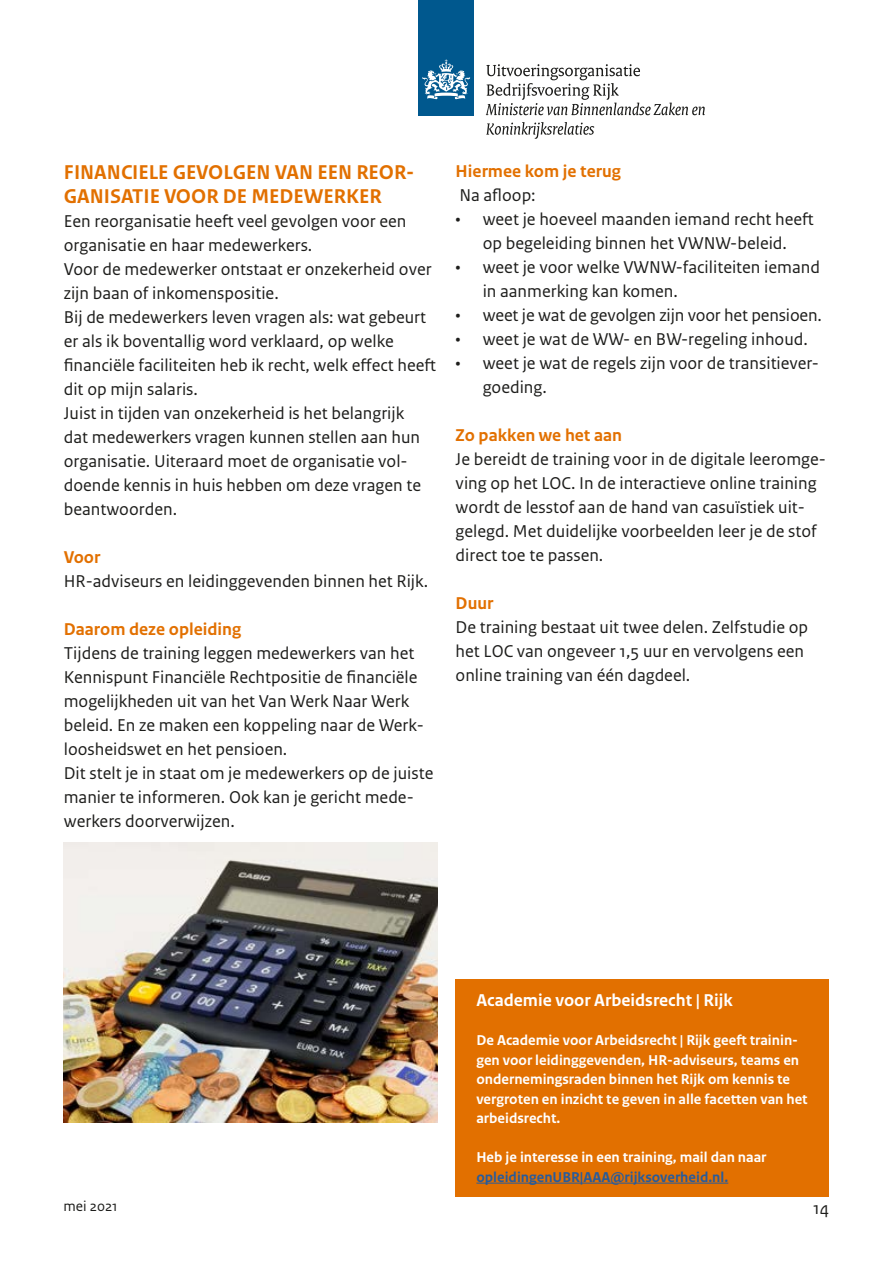
<style>
.page{position:relative;width:893px;height:1263px;background:#fff}
.page>*{position:absolute;margin:0;border:0;box-sizing:border-box;transform-origin:0 0}
.t1{font:700 21px/24px "Rijksoverheid Sans Text";color:#e27000}
.t2{font:18px/24px "Rijksoverheid Sans Text";color:#1d1d1b}
.t3{font:700 18px "Rijksoverheid Sans Text";color:#e27000}
.t4{font:700 18px "Rijksoverheid Sans Text";color:#fff}
.t5{font:700 15px/19.5px "Rijksoverheid Sans Text";color:#fff}
.t6{font:700 15px "Rijksoverheid Sans Text";color:#275b9b}
.t7{font:15px "Rijksoverheid Sans Text";color:#1d1d1b}
</style>
<div class="page">
<img style="left:63px;top:842px;width:375px;height:281px">
<div style="left:418px;top:0;width:56px;height:115px;background:#00588e"></div>
<svg style="left:422px;top:59px;width:48px;height:41px"></svg>
<svg style="left:486px;top:64px;width:219px;height:51px"></svg>
<svg style="left:486px;top:122px;width:108px;height:17px"></svg>
<div style="left:455px;top:979px;width:374px;height:43px;background:#e27000"></div>
<div style="left:455px;top:1020px;width:374px;height:119px;background:#e27000"></div>
<div style="left:455px;top:1137px;width:374px;height:41px;background:#e27000"></div>
<div style="left:455px;top:1157px;width:374px;height:40px;background:#e27000"></div>
<hr style="left:476px;top:1183px;width:252px;height:1px;background:#275b9b">
<p class="t1" style="left:64px;top:161px;width:352px">FINANCIELE GEVOLGEN VAN EEN REOR-<br>GANISATIE VOOR DE MEDEWERKER</p>
<p class="t2" style="left:64px;top:210px;width:374px">Een reorganisatie heeft veel gevolgen voor een organisatie en haar medewerkers.<br>Voor de medewerker ontstaat er onzekerheid over zijn baan of inkomenspositie.<br>Bij de medewerkers leven vragen als: wat gebeurt er als ik boventallig word verklaard, op welke financiële faciliteiten heb ik recht, welk effect heeft dit op mijn salaris.<br>Juist in tijden van onzekerheid is het belangrijk<br>dat medewerkers vragen kunnen stellen aan hun organisatie. Uiteraard moet de organisatie vol&shy;doende kennis in huis hebben om deze vragen te beantwoorden.</p>
<p class="t3" style="left:64px;top:547px;width:38px">Voor</p>
<p class="t2" style="left:64px;top:570px;width:366px">HR-adviseurs en leidinggevenden binnen het Rijk.</p>
<p class="t3" style="left:64px;top:619px;width:179px">Daarom deze opleiding</p>
<p class="t2" style="left:64px;top:642px;width:371px">Tijdens de training leggen medewerkers van het Kennispunt Financiële Rechtpositie de financiële mogelijkheden uit van het Van Werk Naar Werk beleid. En ze maken een koppeling naar de Werk&shy;loosheidswet en het pensioen.<br>Dit stelt je in staat om je medewerkers op de juiste manier te informeren. Ook kan je gericht mede&shy;werkers doorverwijzen.</p>
<p class="t3" style="left:456px;top:161px;width:167px">Hiermee kom je terug</p>
<p class="t2" style="left:459px;top:183px;width:78px">Na afloop:</p>
<p class="t2" style="left:456px;top:207px;width:360px;text-align:center">• weet je hoeveel maanden iemand recht heeft op begeleiding binnen het VWNW-beleid.</p>
<p class="t2" style="left:483px;top:255px;width:339px;text-indent:-27px">• weet je voor welke VWNW-faciliteiten iemand in aanmerking kan komen.</p>
<p class="t2" style="left:456px;top:303px;width:368px">• weet je wat de gevolgen zijn voor het pensioen.</p>
<p class="t2" style="left:456px;top:327px;width:354px">• weet je wat de WW- en BW-regeling inhoud.</p>
<p class="t2" style="left:483px;top:351px;width:338px;text-indent:-27px">• weet je wat de regels zijn voor de transitiever&shy;goeding.</p>
<p class="t3" style="left:456px;top:425px;width:168px">Zo pakken we het aan</p>
<p class="t2" style="left:456px;top:447px;width:372px">Je bereidt de training voor in de digitale leeromge&shy;ving op het LOC. In de interactieve online training wordt de lesstof aan de hand van casuÏstiek uit&shy;gelegd. Met duidelijke voorbeelden leer je de stof direct toe te passen.</p>
<p class="t3" style="left:456px;top:593px;width:39px">Duur</p>
<p class="t2" style="left:456px;top:615px;width:354px">De training bestaat uit twee delen. Zelfstudie op het LOC van ongeveer 1,5 uur en vervolgens een online training van één dagdeel.</p>
<p class="t4" style="left:476px;top:990px;width:258px">Academie voor Arbeidsrecht | Rijk</p>
<p class="t5" style="left:476px;top:1031px;width:333px">De Academie voor Arbeidsrecht | Rijk geeft trainin&shy;gen voor leidinggevenden, HR-adviseurs, teams en ondernemingsraden binnen het Rijk om kennis te vergroten en inzicht te geven in alle facetten van het arbeidsrecht.</p>
<p class="t5" style="left:476px;top:1148px;width:292px">Heb je interesse in een training, mail dan naar</p>
<p class="t6" style="left:476px;top:1168px;width:253px">opleidingenUBR|AAA@rijksoverheid.nl.</p>
<p class="t7" style="left:63px;top:1198px;width:56px">mei 2021</p>
<p class="t2" style="left:813px;top:1196px;width:17px">14</p>
</div>
